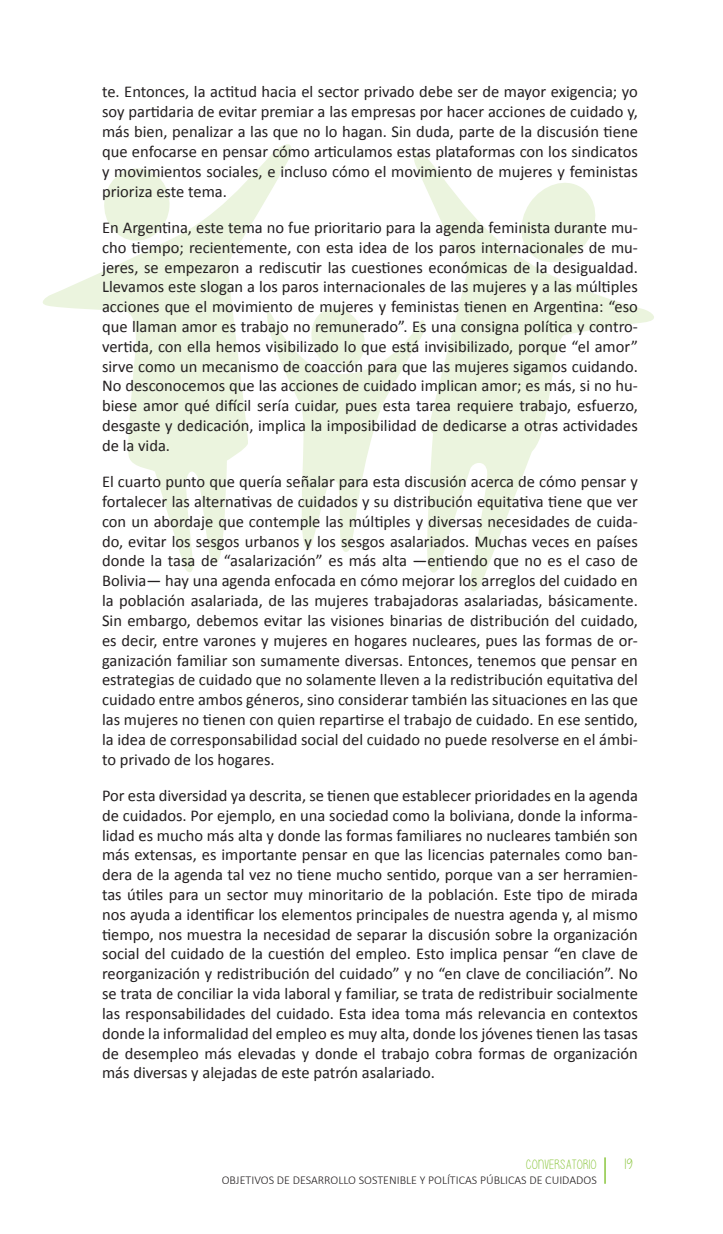
<style>
.page{position:relative;width:723px;height:1234px;background:#fff}
.page>*{position:absolute;margin:0;border:0;box-sizing:border-box;transform-origin:0 0}
.cuerpo{font:16.5px/19.8px "Calibri";color:#231f20;text-align:justify}
.t1{font:15px "Please write me a song";color:#8bc63e}
.t2{font:13.5px "Please write me a song";color:#8bc63e}
.t3{font:300 12px "Calibri";color:#231f20}
</style>
<div class="page">
<svg style="left:43px;top:144px;width:249px;height:428px"></svg>
<svg style="left:414px;top:152px;width:240px;height:440px"></svg>
<svg style="left:264px;top:299px;width:164px;height:254px"></svg>
<hr style="left:604px;top:1157px;width:2px;height:26px;background:#8bc63e">
<p class="cuerpo" style="left:102px;top:82px;width:537px">te. Entonces, la actitud hacia el sector privado debe ser de mayor exigencia; yo soy partidaria de evitar premiar a las empresas por hacer acciones de cuidado y, más bien, penalizar a las que no lo hagan. Sin duda, parte de la discusión tiene que enfocarse en pensar cómo articulamos estas plataformas con los sindicatos y movimientos sociales, e incluso cómo el movimiento de mujeres y feministas prioriza este tema.</p>
<p class="cuerpo" style="left:102px;top:217px;width:537px">En Argentina, este tema no fue prioritario para la agenda feminista durante mu&shy;cho tiempo; recientemente, con esta idea de los paros internacionales de mu&shy;jeres, se empezaron a rediscutir las cuestiones económicas de la desigualdad.<br>Llevamos este slogan a los paros internacionales de las mujeres y a las múltiples acciones que el movimiento de mujeres y feministas tienen en Argentina: “eso que llaman amor es trabajo no remunerado”. Es una consigna política y contro&shy;vertida, con ella hemos visibilizado lo que está invisibilizado, porque “el amor” sirve como un mecanismo de coacción para que las mujeres sigamos cuidando.<br>No desconocemos que las acciones de cuidado implican amor; es más, si no hu&shy;biese amor qué difícil sería cuidar, pues esta tarea requiere trabajo, esfuerzo, desgaste y dedicación, implica la imposibilidad de dedicarse a otras actividades de la vida.</p>
<p class="cuerpo" style="left:102px;top:471px;width:537px">El cuarto punto que quería señalar para esta discusión acerca de cómo pensar y fortalecer las alternativas de cuidados y su distribución equitativa tiene que ver con un abordaje que contemple las múltiples y diversas necesidades de cuida&shy;do, evitar los sesgos urbanos y los sesgos asalariados. Muchas veces en países donde la tasa de “asalarización” es más alta —entiendo que no es el caso de Bolivia— hay una agenda enfocada en cómo mejorar los arreglos del cuidado en la población asalariada, de las mujeres trabajadoras asalariadas, básicamente.<br>Sin embargo, debemos evitar las visiones binarias de distribución del cuidado, es decir, entre varones y mujeres en hogares nucleares, pues las formas de or&shy;ganización familiar son sumamente diversas. Entonces, tenemos que pensar en estrategias de cuidado que no solamente lleven a la redistribución equitativa del cuidado entre ambos géneros, sino considerar también las situaciones en las que las mujeres no tienen con quien repartirse el trabajo de cuidado. En ese sentido, la idea de corresponsabilidad social del cuidado no puede resolverse en el ámbi&shy;to privado de los hogares.</p>
<p class="cuerpo" style="left:102px;top:785px;width:537px">Por esta diversidad ya descrita, se tienen que establecer prioridades en la agenda de cuidados. Por ejemplo, en una sociedad como la boliviana, donde la informa&shy;lidad es mucho más alta y donde las formas familiares no nucleares también son más extensas, es importante pensar en que las licencias paternales como ban&shy;dera de la agenda tal vez no tiene mucho sentido, porque van a ser herramien&shy;tas útiles para un sector muy minoritario de la población. Este tipo de mirada nos ayuda a identificar los elementos principales de nuestra agenda y, al mismo tiempo, nos muestra la necesidad de separar la discusión sobre la organización social del cuidado de la cuestión del empleo. Esto implica pensar “en clave de reorganización y redistribución del cuidado” y no “en clave de conciliación”. No se trata de conciliar la vida laboral y familiar, se trata de redistribuir socialmente las responsabilidades del cuidado. Esta idea toma más relevancia en contextos donde la informalidad del empleo es muy alta, donde los jóvenes tienen las tasas de desempleo más elevadas y donde el trabajo cobra formas de organización más diversas y alejadas de este patrón asalariado.</p>
<p class="t2" style="left:526px;top:1157px;width:72px">CONVERSATORIO</p>
<p class="t3" style="left:222px;top:1172px;width:377px">OBJETIVOS DE DESARROLLO SOSTENIBLE Y POLÍTICAS PÚBLICAS DE CUIDADOS</p>
<p class="t1" style="left:622px;top:1156px;width:12px">19</p>
</div>
